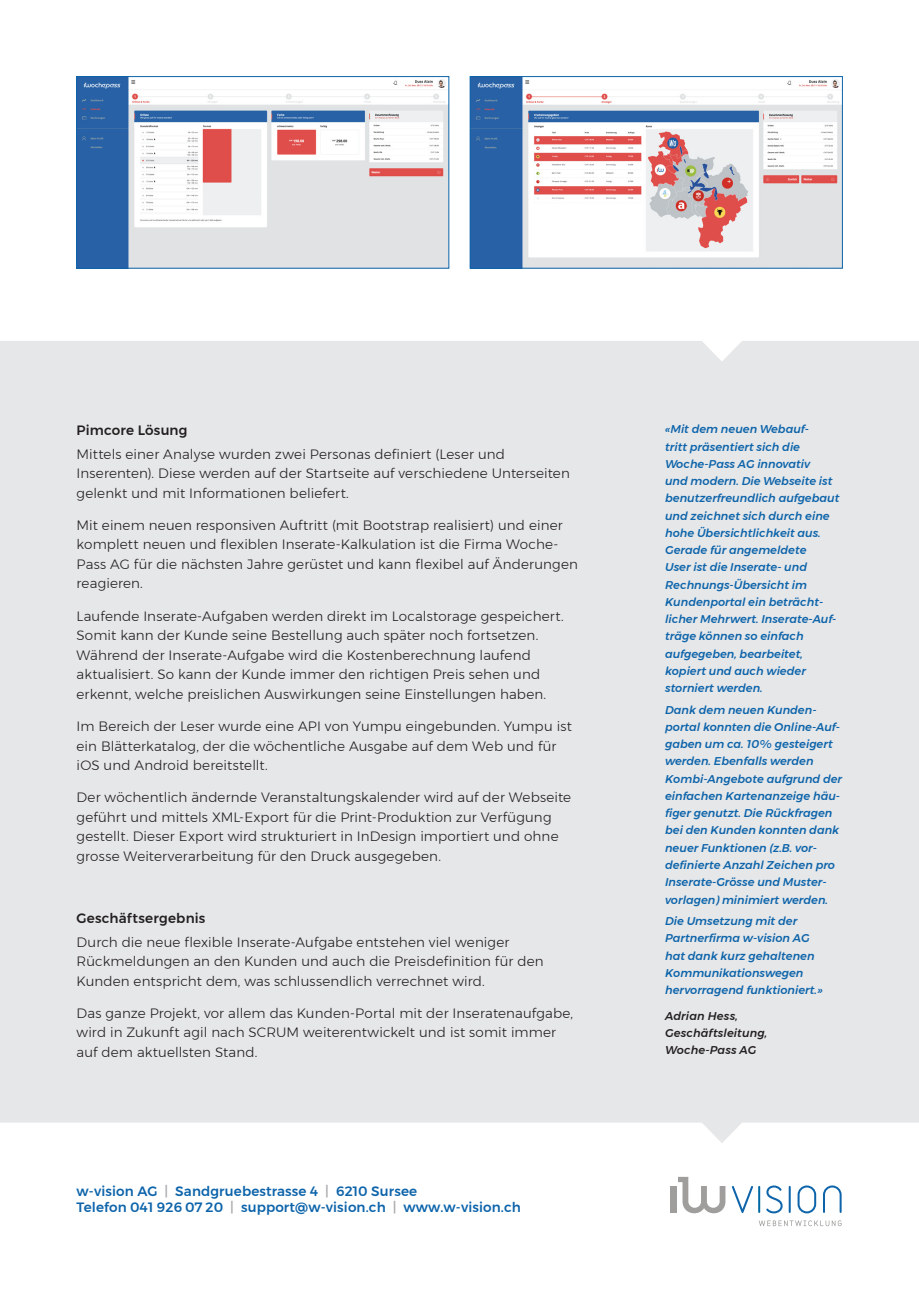
<style>
.page{position:relative;width:919px;height:1289px;background:#fff}
.page>*{position:absolute;margin:0;border:0;box-sizing:border-box;transform-origin:0 0}
.zweiter_Absatz{font:300 13.5px/19.5px "Montserrat";letter-spacing:.01em;color:#231f20}
.erster_Absatz{font:300 13.5px/19.5px "Montserrat";letter-spacing:.01em;color:#231f20}
.t1{font:500 13.5px "Montserrat";letter-spacing:.01em;color:#0d64aa}
.t2{font:500 13.5px "Montserrat";letter-spacing:.015em;color:#231f20}
.Zitat{font:italic 500 11.25px/17.2px "Montserrat";color:#0d64aa}
.t3{font:italic 500 11.25px/17.2px "Montserrat";letter-spacing:.01em;color:#231f20}
.s1{color:#a8a9ad}
</style>
<div class="page">
<div style="left:0;top:361px;width:918px;height:782px;background:#e6e7e9"></div>
<svg style="left:732px;top:1186px;width:21px;height:26px"></svg>
<hr style="left:758px;top:1185px;width:2px;height:27px;background:#0069a4">
<svg style="left:766px;top:1185px;width:16px;height:28px"></svg>
<hr style="left:788px;top:1185px;width:2px;height:27px;background:#0d64aa">
<svg style="left:797px;top:1185px;width:19px;height:28px"></svg>
<svg style="left:823px;top:1185px;width:18px;height:27px"></svg>
<div style="left:670px;top:1185px;width:6px;height:27px;background:#a09e9c"></div>
<svg style="left:678px;top:1176px;width:47px;height:37px"></svg>
<svg style="left:759px;top:1220px;width:82px;height:6px"></svg>
<svg style="left:0;top:76px;width:918px;height:285px"></svg>
<img style="left:78px;top:78px;width:369px;height:188px">
<div style="left:76px;top:76px;width:373px;height:192px;border:1px solid #0d64aa"></div>
<img style="left:472px;top:78px;width:368px;height:188px">
<div style="left:470px;top:76px;width:372px;height:192px;border:1px solid #0d64aa"></div>
<p class="t2" style="left:77px;top:419px;width:112px">Pimcore Lösung</p>
<p class="erster_Absatz" style="left:77px;top:444px;width:494px">Mittels einer Analyse wurden zwei Personas definiert (Leser und<br>Inserenten). Diese werden auf der Startseite auf verschiedene Unterseiten gelenkt und mit Informationen beliefert.</p>
<p class="zweiter_Absatz" style="left:77px;top:515px;width:503px">Mit einem neuen responsiven Auftritt (mit Bootstrap realisiert) und einer komplett neuen und flexiblen Inserate-Kalkulation ist die Firma Woche-Pass AG für die nächsten Jahre gerüstet und kann flexibel auf Änderungen reagieren.</p>
<p class="zweiter_Absatz" style="left:77px;top:606px;width:488px">Laufende Inserate-Aufgaben werden direkt im Localstorage gespeichert.<br>Somit kann der Kunde seine Bestellung auch später noch fortsetzen.<br>Während der Inserate-Aufgabe wird die Kostenberechnung laufend aktualisiert. So kann der Kunde immer den richtigen Preis sehen und erkennt, welche preislichen Auswirkungen seine Einstellungen haben.</p>
<p class="zweiter_Absatz" style="left:77px;top:716px;width:497px">Im Bereich der Leser wurde eine API von Yumpu eingebunden. Yumpu ist ein Blätterkatalog, der die wöchentliche Ausgabe auf dem Web und für iOS und Android bereitstellt.</p>
<p class="zweiter_Absatz" style="left:77px;top:787px;width:496px">Der wöchentlich ändernde Veranstaltungskalender wird auf der Webseite geführt und mittels XML-Export für die Print-Produktion zur Verfügung gestellt. Dieser Export wird strukturiert in InDesign importiert und ohne grosse Weiterverarbeitung für den Druck ausgegeben.</p>
<p class="t2" style="left:77px;top:907px;width:130px">Geschäftsergebnis</p>
<p class="zweiter_Absatz" style="left:77px;top:931px;width:468px">Durch die neue flexible Inserate-Aufgabe entstehen viel weniger<br>Rückmeldungen an den Kunden und auch die Preisdefinition für den<br>Kunden entspricht dem, was schlussendlich verrechnet wird.</p>
<p class="zweiter_Absatz" style="left:77px;top:1003px;width:498px">Das ganze Projekt, vor allem das Kunden-Portal mit der Inseratenaufgabe, wird in Zukunft agil nach SCRUM weiterentwickelt und ist somit immer auf dem aktuellsten Stand.</p>
<p class="t1" style="left:77px;top:1180px;width:342px">w-vision AG <span class="s1">|</span> Sandgruebestrasse 4 <span class="s1">|</span> 6210 Sursee</p>
<p class="t1" style="left:77px;top:1196px;width:446px">Telefon 041 926 07 20 <span class="s1">|</span> support@w-vision.ch <span class="s1">|</span> www.w-vision.ch</p>
<p class="Zitat" style="left:665px;top:420px;width:176px">«Mit dem neuen Webauf-<br>tritt präsentiert sich die<br>Woche-Pass AG innovativ<br>und modern. Die Webseite ist benutzerfreundlich aufgebaut und zeichnet sich durch eine hohe Übersichtlichkeit aus.<br>Gerade für angemeldete<br>User ist die Inserate- und<br>Rechnungs-Übersicht im<br>Kundenportal ein beträcht&shy;licher Mehrwert. Inserate-Auf&shy;träge können so einfach aufgegeben, bearbeitet, kopiert und auch wieder storniert werden.</p>
<p class="Zitat" style="left:665px;top:701px;width:178px">Dank dem neuen Kunden&shy;portal konnten die Online-Auf&shy;gaben um ca. 10% gesteigert werden. Ebenfalls werden<br>Kombi-Angebote aufgrund der einfachen Kartenanzeige häu&shy;figer genutzt. Die Rückfragen bei den Kunden konnten dank neuer Funktionen (z.B. vor&shy;definierte Anzahl Zeichen pro<br>Inserate-Grösse und Muster&shy;vorlagen) minimiert werden.</p>
<p class="Zitat" style="left:665px;top:912px;width:159px">Die Umsetzung mit der<br>Partnerfirma w-vision AG hat dank kurz gehaltenen<br>Kommunikationswegen hervorragend funktioniert.»</p>
<p class="t3" style="left:665px;top:1007px;width:104px">Adrian Hess,<br>Geschäftsleitung,<br>Woche-Pass AG</p>
</div>
